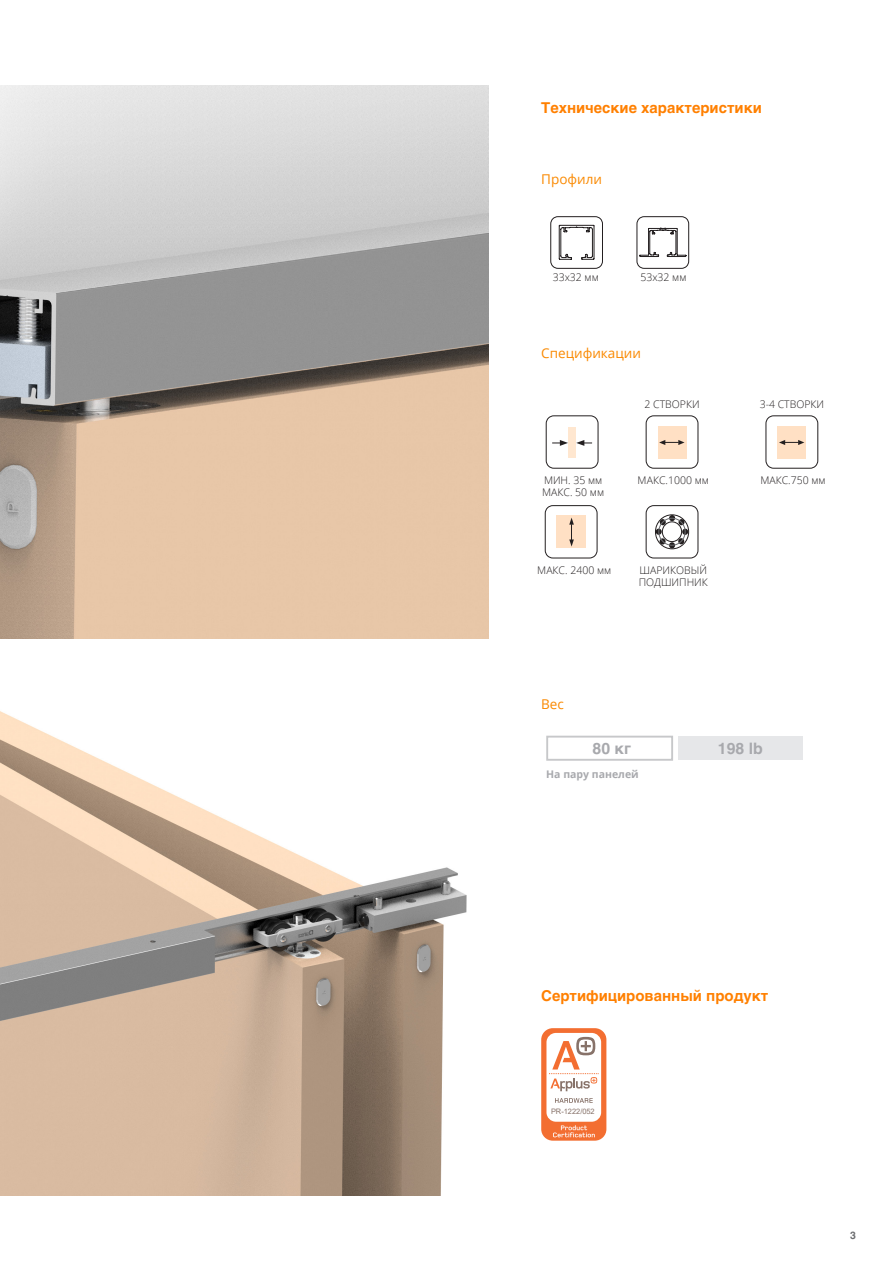
<style>
.page{position:relative;width:893px;height:1263px;background:#fff}
.page>*{position:absolute;margin:0;border:0;box-sizing:border-box;transform-origin:0 0}
.t1{font:700 15.75px "Helvetica LT Std";color:#a8a9ad}
.t2{font:700 15px "Helvetica LT Std";color:#ff8000}
.t3{font:13.5px "Open Sans";color:#fa8900}
.t4{font:300 10.5px/12px "Open Sans";color:#231f20}
.t5{font:700 10.5px "Open Sans";color:#a8a9ad}
.t6{font:700 10.5px "Helvetica LT Std";color:#6c6d70}
.t7{font:7.5px "Arial";color:#877269}
</style>
<div class="page">
<div style="left:546px;top:736px;width:127px;height:25px;border:2px solid #c7c8ca"></div>
<div style="left:678px;top:737px;width:125px;height:23px;background:#e6e7e9"></div>
<div style="left:541px;top:1028px;width:65px;height:113px;background:#f36e31;border-radius:12px"></div>
<div style="left:546px;top:1033px;width:55px;height:89px;background:#fff;border-radius:9px"></div>
<svg style="left:576px;top:1037px;width:19px;height:18px"></svg>
<div style="left:579px;top:1039px;width:14px;height:14px;background:#fff;border-radius:50%"></div>
<svg style="left:549px;top:1041px;width:50px;height:50px"></svg>
<svg style="left:555px;top:1098px;width:38px;height:5px"></svg>
<svg style="left:553px;top:1125px;width:42px;height:12px"></svg>
<svg style="left:545px;top:415px;width:54px;height:54px"></svg>
<svg style="left:645px;top:415px;width:54px;height:54px"></svg>
<svg style="left:765px;top:415px;width:53px;height:54px"></svg>
<svg style="left:544px;top:505px;width:54px;height:54px"></svg>
<svg style="left:645px;top:505px;width:54px;height:54px"></svg>
<div style="left:658px;top:518px;width:28px;height:28px;border:1px solid #6c6d70;border-radius:50%"></div>
<svg style="left:550px;top:216px;width:53px;height:53px"></svg>
<svg style="left:636px;top:216px;width:53px;height:53px"></svg>
<img style="left:0;top:711px;width:467px;height:485px">
<img style="left:0;top:85px;width:488px;height:553px">
<h2 class="t2" style="left:541px;top:98px;width:222px">Технические характеристики</h2>
<p class="t3" style="left:541px;top:169px;width:62px">Профили</p>
<p class="t4" style="left:553px;top:271px;width:48px">33x32 мм</p>
<p class="t4" style="left:640px;top:271px;width:48px">53x32 мм</p>
<p class="t3" style="left:541px;top:343px;width:101px">Спецификации</p>
<p class="t4" style="left:644px;top:398px;width:57px">2 СТВОРКИ</p>
<p class="t4" style="left:760px;top:398px;width:66px">3-4 СТВОРКИ</p>
<p class="t4" style="left:542px;top:474px;width:64px">МИН. 35 мм<br>МАКС. 50 мм</p>
<p class="t4" style="left:638px;top:474px;width:73px">МАКС.1000 мм</p>
<p class="t4" style="left:537px;top:564px;width:76px">МАКС. 2400 мм</p>
<p class="t4" style="left:639px;top:564px;width:71px">ШАРИКОВЫЙ<br>ПОДШИПНИК</p>
<p class="t3" style="left:541px;top:695px;width:24px">Вес</p>
<p class="t4" style="left:760px;top:474px;width:67px">МАКС.750 мм</p>
<h1 class="t1" style="left:593px;top:739px;width:40px">80 кг</h1>
<h1 class="t1" style="left:718px;top:739px;width:46px">198 lb</h1>
<p class="t5" style="left:546px;top:767px;width:94px">На пару панелей</p>
<h2 class="t2" style="left:541px;top:986px;width:229px">Сертифицированный продукт</h2>
<p class="t7" style="left:551px;top:1106px;width:45px">PR-1222/052</p>
<p class="t6" style="left:850px;top:1229px;width:7px">3</p>
</div>
